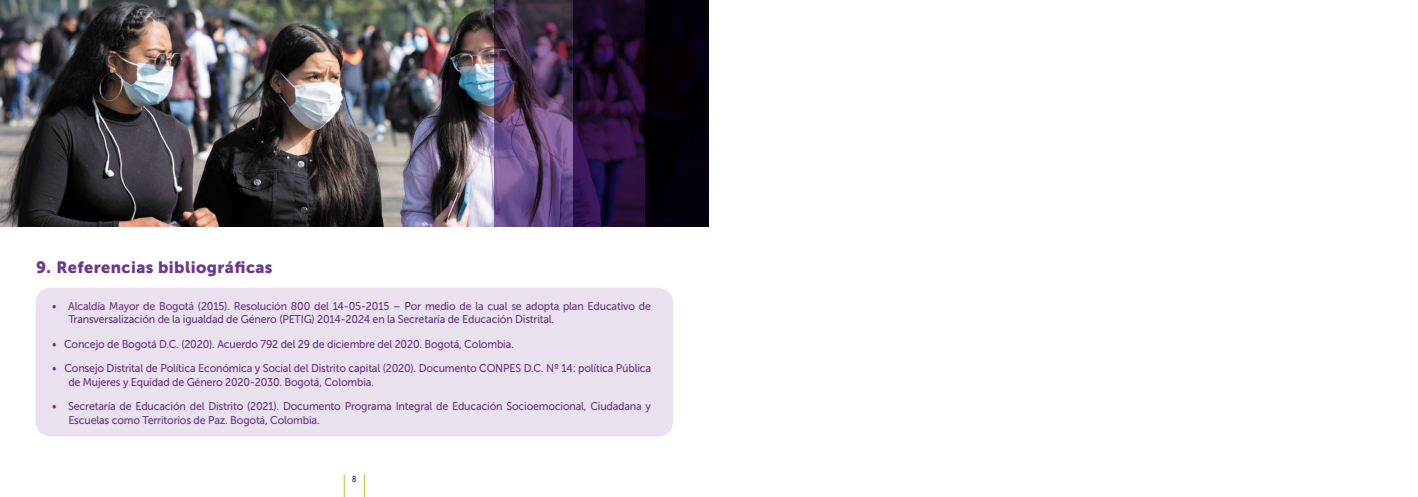
<style>
.page{position:relative;width:1418px;height:497px;background:#fff}
.page>*{position:absolute;margin:0;border:0;box-sizing:border-box;transform-origin:0 0}
.t1{font:16.25px "Museo Sans 900";letter-spacing:.025em;color:#6c388b}
.t2{font:11.25px/13.5px "Museo Sans 500";letter-spacing:-.02em;color:#6c388b;scale:.95 1}
.t3{font:8.75px "Museo Sans Cond 500";color:#262b4e}
</style>
<div class="page">
<img style="left:0;top:0;width:493px;height:226px">
<div style="left:36px;top:287px;width:637px;height:149px;background:#e9e1ed;border-radius:15px"></div>
<img style="left:493px;top:0;width:80px;height:226px">
<svg style="left:573px;top:0;width:72px;height:226px;background:#230d33"></svg>
<div style="left:645px;top:0;width:63px;height:226px;background:#040007"></div>
<svg style="left:364px;top:474px;width:1px;height:22px"></svg>
<svg style="left:344px;top:474px;width:1px;height:22px"></svg>
<h1 class="t1" style="left:36px;top:258px;width:238px">9. Referencias bibliográficas</h1>
<p class="t2" style="left:68px;top:298px;width:614px;text-indent:-16px">• Alcaldía Mayor de Bogotá (2015). Resolución 800 del 14-05-2015 – Por medio de la cual se adopta plan Educativo de<br>Transversalización de la igualdad de Género (PETIG) 2014-2024 en la Secretaría de Educación Distrital.</p>
<p class="t2" style="left:52px;top:336px;width:487px">• Concejo de Bogotá D.C. (2020). Acuerdo 792 del 29 de diciembre del 2020. Bogotá, Colombia.</p>
<p class="t2" style="left:68px;top:361px;width:615px;text-indent:-16px">• Consejo Distrital de Política Económica y Social del Distrito capital (2020). Documento CONPES D.C. Nº 14: política Pública de Mujeres y Equidad de Género 2020-2030. Bogotá, Colombia.</p>
<p class="t2" style="left:68px;top:399px;width:615px;text-indent:-16px">• Secretaría de Educación del Distrito (2021). Documento Programa Integral de Educación Socioemocional, Ciudadana y<br>Escuelas como Territorios de Paz. Bogotá, Colombia.</p>
<p class="t3" style="left:352px;top:474px;width:6px">8</p>
</div>
